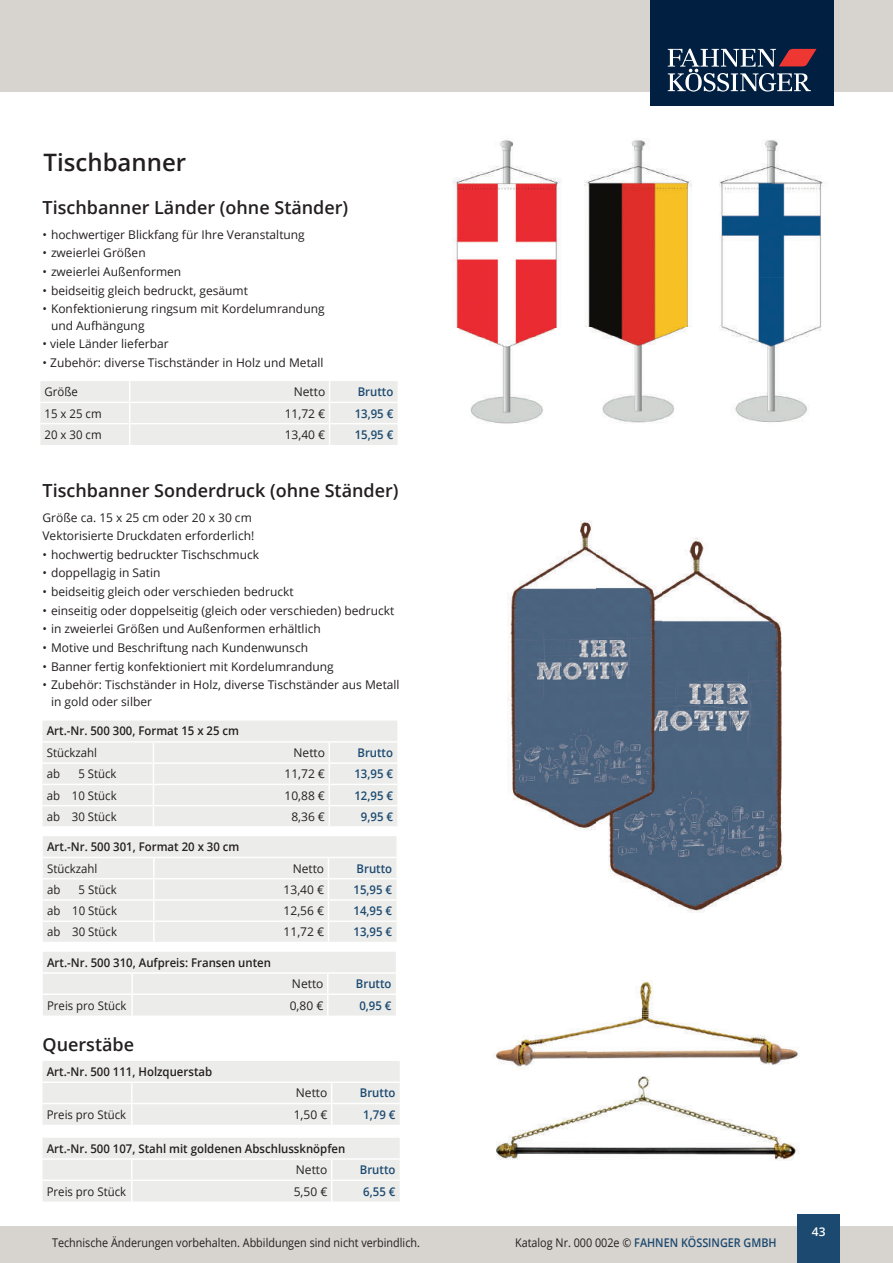
<style>
.page{position:relative;width:893px;height:1263px;background:#fff}
.page>*{position:absolute;margin:0;border:0;box-sizing:border-box;transform-origin:0 0}
.t1{font:600 24px "Open Sans";color:#231f20}
.t2{font:600 18px "Open Sans";color:#231f20}
.t3{font:12px/16.5px "Open Sans";color:#231f20}
.t4{font:600 12px "Open Sans";color:#231f20;scale:.95 1}
.t5{font:12px "Open Sans";color:#231f20;scale:.95 1}
.t6{font:600 12px "Open Sans";color:#1b4970;scale:.95 1}
.t7{font:12px "Open Sans";color:#231f20;scale:.9 1}
.t8{font:600 12px "Open Sans";color:#1b4970;scale:.9 1}
.t9{font:600 12px "Open Sans";color:#fff}
.s1{font-weight:400;color:#231f20}
</style>
<div class="page">
<div style="left:0;top:0;width:893px;height:92px;background:#d7d3ce"></div>
<div style="left:0;top:1227px;width:893px;height:36px;background:#d7d3ce"></div>
<div style="left:651px;top:0;width:183px;height:106px;background:#001f41"></div>
<svg style="left:668px;top:49px;width:148px;height:43px"></svg>
<div style="left:797px;top:1214px;width:43px;height:49px;background:#1b4970"></div>
<img style="left:661px;top:538px;width:121px;height:284px">
<img style="left:608px;top:822px;width:175px;height:90px">
<svg style="left:43px;top:952px;width:353px;height:63px;background:#ececeb"></svg>
<div style="left:43px;top:1061px;width:357px;height:64px;background:#ececea"></div>
<svg style="left:43px;top:1138px;width:357px;height:63px;background:#ececeb"></svg>
<img style="left:492px;top:1029px;width:95px;height:38px">
<img style="left:587px;top:980px;width:211px;height:85px">
<img style="left:496px;top:1076px;width:201px;height:84px">
<img style="left:697px;top:1112px;width:102px;height:49px">
<div style="left:40px;top:381px;width:358px;height:64px;background:#ececea"></div>
<img style="left:508px;top:520px;width:89px;height:101px">
<img style="left:507px;top:621px;width:90px;height:209px">
<img style="left:597px;top:551px;width:64px;height:284px">
<div style="left:43px;top:721px;width:354px;height:105px;background:#ececea"></div>
<svg style="left:43px;top:836px;width:353px;height:106px;background:#ededeb"></svg>
<img style="left:584px;top:140px;width:108px;height:283px">
<img style="left:452px;top:140px;width:109px;height:284px">
<img style="left:719px;top:139px;width:107px;height:284px">
<h1 class="t1" style="left:44px;top:146px;width:144px">Tischbanner</h1>
<h2 class="t2" style="left:43px;top:195px;width:307px">Tischbanner Länder (ohne ständer)</h2>
<p class="t3" style="left:43px;top:226px;width:264px">• hochwertiger Blickfang für Ihre Veranstaltung</p>
<p class="t3" style="left:43px;top:244px;width:105px">• zweierlei Größen</p>
<p class="t3" style="left:43px;top:263px;width:140px">• zweierlei Außenformen</p>
<p class="t3" style="left:43px;top:282px;width:207px">• beidseitig gleich bedruckt, gesäumt</p>
<p class="t3" style="left:51px;top:300px;width:275px;text-indent:-9px">• Konfektionierung ringsum mit Kordelumrandung und Aufhängung</p>
<p class="t3" style="left:43px;top:335px;width:128px">• viele Länder lieferbar</p>
<p class="t3" style="left:43px;top:354px;width:283px">• Zubehör: diverse Tischständer in Holz und Metall</p>
<p class="t5" style="left:45px;top:383px;width:37px">Größe</p>
<p class="t3" style="left:294px;top:383px;width:33px">Netto</p>
<p class="t6" style="left:358px;top:383px;width:39px">brutto</p>
<p class="t5" style="left:45px;top:405px;width:61px">15 x 25 cm</p>
<p class="t3" style="left:285px;top:405px;width:42px">11,72 €</p>
<p class="t6" style="left:355px;top:405px;width:42px">13,95 €</p>
<p class="t5" style="left:45px;top:426px;width:61px">20 x 30 cm</p>
<p class="t3" style="left:285px;top:426px;width:42px">13,40 €</p>
<p class="t6" style="left:355px;top:426px;width:42px">15,95 €</p>
<h2 class="t2" style="left:43px;top:478px;width:358px">Tischbanner sonderdruck (ohne ständer)</h2>
<p class="t3" style="left:43px;top:507px;width:213px;line-height:18.6px">Größe ca. 15 x 25 cm oder 20 x 30 cm<br>Vektorisierte Druckdaten erforderlich!</p>
<p class="t3" style="left:43px;top:546px;width:218px">• hochwertig bedruckter Tischschmuck</p>
<p class="t3" style="left:43px;top:564px;width:120px">• doppellagig in Satin</p>
<p class="t3" style="left:43px;top:583px;width:253px">• beidseitig gleich oder verschieden bedruckt</p>
<p class="t3" style="left:43px;top:602px;width:353px">• einseitig oder doppelseitig (gleich oder verschieden) bedruckt</p>
<p class="t3" style="left:43px;top:620px;width:280px">• in zweierlei Größen und Außenformen erhältlich</p>
<p class="t3" style="left:43px;top:639px;width:267px">• Motive und Beschriftung nach Kundenwunsch</p>
<p class="t3" style="left:43px;top:658px;width:293px">• Banner fertig konfektioniert mit Kordelumrandung</p>
<p class="t3" style="left:51px;top:676px;width:350px;text-indent:-9px">• Zubehör: Tischständer in Holz, diverse Tischständer aus Metall in gold oder silber</p>
<p class="t4" style="left:47px;top:723px;width:204px">art.-nr. 500 300, format 15 x 25 cm</p>
<p class="t5" style="left:47px;top:744px;width:54px">Stückzahl</p>
<p class="t3" style="left:294px;top:744px;width:33px">Netto</p>
<p class="t6" style="left:357px;top:744px;width:39px">brutto</p>
<p class="t5" style="left:47px;top:766px;width:16px">ab</p>
<p class="t5" style="left:78px;top:766px;width:42px">5 Stück</p>
<p class="t3" style="left:284px;top:765px;width:42px">11,72 €</p>
<p class="t6" style="left:354px;top:766px;width:42px">13,95 €</p>
<p class="t5" style="left:47px;top:787px;width:75px">ab 10 Stück</p>
<p class="t3" style="left:284px;top:787px;width:42px">10,88 €</p>
<p class="t6" style="left:354px;top:787px;width:42px">12,95 €</p>
<p class="t5" style="left:47px;top:808px;width:75px">ab 30 Stück</p>
<p class="t3" style="left:291px;top:808px;width:35px">8,36 €</p>
<p class="t6" style="left:361px;top:808px;width:35px">9,95 €</p>
<p class="t4" style="left:47px;top:838px;width:204px">art.-nr. 500 301, format 20 x 30 cm</p>
<p class="t5" style="left:47px;top:860px;width:54px">Stückzahl</p>
<p class="t3" style="left:293px;top:860px;width:33px">Netto</p>
<p class="t6" style="left:357px;top:860px;width:39px">brutto</p>
<p class="t5" style="left:47px;top:881px;width:16px">ab</p>
<p class="t5" style="left:79px;top:881px;width:42px">5 Stück</p>
<p class="t3" style="left:284px;top:881px;width:42px">13,40 €</p>
<p class="t6" style="left:354px;top:881px;width:42px">15,95 €</p>
<p class="t5" style="left:47px;top:903px;width:75px">ab 10 Stück</p>
<p class="t3" style="left:284px;top:902px;width:42px">12,56 €</p>
<p class="t6" style="left:354px;top:902px;width:42px">14,95 €</p>
<p class="t5" style="left:47px;top:924px;width:75px">ab 30 Stück</p>
<p class="t3" style="left:284px;top:923px;width:42px">11,72 €</p>
<p class="t6" style="left:354px;top:924px;width:42px">13,95 €</p>
<p class="t4" style="left:47px;top:954px;width:237px">art.-nr. 500 310, aufpreis: fransen unten</p>
<p class="t3" style="left:292px;top:975px;width:33px">Netto</p>
<p class="t6" style="left:356px;top:976px;width:39px">brutto</p>
<p class="t5" style="left:47px;top:997px;width:85px">Preis pro Stück</p>
<p class="t3" style="left:290px;top:996px;width:35px">0,80 €</p>
<p class="t6" style="left:359px;top:997px;width:35px">0,95 €</p>
<h2 class="t2" style="left:43px;top:1032px;width:93px">Querstäbe</h2>
<p class="t4" style="left:47px;top:1063px;width:176px">Art.-Nr. 500 111, Holzquerstab</p>
<p class="t3" style="left:296px;top:1084px;width:33px">Netto</p>
<p class="t6" style="left:360px;top:1085px;width:39px">brutto</p>
<p class="t5" style="left:47px;top:1106px;width:85px">Preis pro Stück</p>
<p class="t3" style="left:294px;top:1106px;width:35px">1,50 €</p>
<p class="t6" style="left:363px;top:1106px;width:35px">1,79 €</p>
<p class="t4" style="left:47px;top:1140px;width:316px">art.-nr. 500 107, stahl mit goldenen abschlussknöpfen</p>
<p class="t3" style="left:296px;top:1161px;width:33px">Netto</p>
<p class="t6" style="left:360px;top:1162px;width:39px">brutto</p>
<p class="t5" style="left:47px;top:1183px;width:85px">Preis pro Stück</p>
<p class="t3" style="left:294px;top:1182px;width:35px">5,50 €</p>
<p class="t6" style="left:363px;top:1183px;width:35px">6,55 €</p>
<p class="t7" style="left:52px;top:1235px;width:410px">Technische Änderungen vorbehalten. Abbildungen sind nicht verbindlich.</p>
<p class="t8" style="left:515px;top:1235px;width:292px"><span class="s1">Katalog Nr. 000 002e ©</span> fahnen kössinger gmbh</p>
<p class="t9" style="left:812px;top:1223px;width:15px">43</p>
</div>
